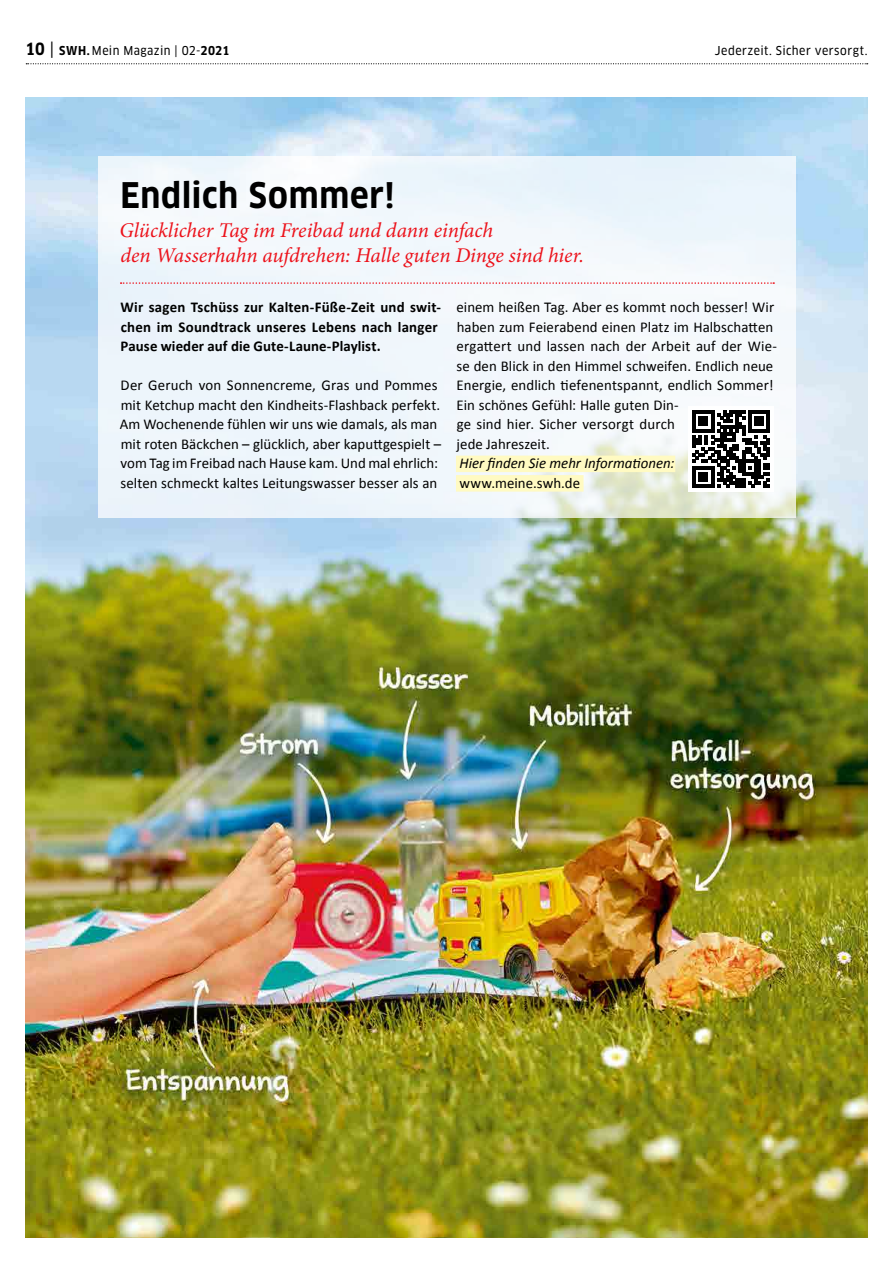
<style>
.page{position:relative;width:893px;height:1263px;background:#fff}
.page>*{position:absolute;margin:0;border:0;box-sizing:border-box;transform-origin:0 0}
.t1{font:700 condensed 34.5px "Clan OT";letter-spacing:.025em;color:#000}
.t2{font:italic 21px/25.2px "Minion Pro";letter-spacing:-.005em;color:#ec111a}
.t3{font:15px/19.5px "Calibri";letter-spacing:.005em;color:#000}
.t4{font:700 15px/19.5px "Calibri";letter-spacing:.015em;color:#000}
.t5{font:italic 15px "Calibri";color:#000}
.t6{font:12px "Clan OT Narr News";letter-spacing:.04em;color:#000}
.s1{font-family:"Clan OT";font-weight:700;font-stretch:condensed;font-size:16.5px}
.s2{font-size:16.5px}
.s3{font-family:"Clan OT";font-weight:700;font-stretch:condensed}
</style>
<div class="page">
<img style="left:26px;top:98px;width:841px;height:1139px">
<svg style="left:26px;top:63px;width:842px;height:1px"></svg>
<div style="left:98px;top:156px;width:697px;height:361px;background:#f0f6fc"></div>
<svg style="left:121px;top:282px;width:653px;height:2px"></svg>
<div style="left:456px;top:456px;width:219px;height:16px;background:#fffac2"></div>
<div style="left:456px;top:475px;width:128px;height:17px;background:#fffac2"></div>
<div style="left:688px;top:407px;width:86px;height:85px;background:#fff"></div>
<svg style="left:692px;top:410px;width:78px;height:78px"></svg>
<p class="t6" style="left:26px;top:43px;width:205px"><span class="s1">10</span> <span class="s2">|</span> <span class="s3">SWH.</span> Mein Magazin | 02-<span class="s3">2021</span></p>
<p class="t6" style="left:715px;top:44px;width:154px">Jederzeit. Sicher versorgt.</p>
<h1 class="t1" style="left:120px;top:176px;width:275px">Endlich Sommer!</h1>
<h2 class="t2" style="left:120px;top:217px;width:466px">Glücklicher Tag im Freibad und dann einfach<br>den Wasserhahn aufdrehen: Halle guten Dinge sind hier.</h2>
<p class="t4" style="left:120px;top:297px;width:322px">Wir sagen Tschüss zur Kalten-Füße-Zeit und swit&shy;chen im Soundtrack unseres Lebens nach langer<br>Pause wieder auf die Gute-Laune-Playlist.</p>
<p class="t3" style="left:120px;top:375px;width:323px">Der Geruch von Sonnencreme, Gras und Pommes mit Ketchup macht den Kindheits-Flashback perfekt.<br>Am Wochenende fühlen wir uns wie damals, als man mit roten Bäckchen – glücklich, aber kaputtgespielt – vom Tag im Freibad nach Hause kam. Und mal ehrlich: selten schmeckt kaltes Leitungswasser besser als an</p>
<p class="t3" style="left:456px;top:297px;width:322px">einem heißen Tag. Aber es kommt noch besser! Wir haben zum Feierabend einen Platz im Halbschatten ergattert und lassen nach der Arbeit auf der Wie&shy;se den Blick in den Himmel schweifen. Endlich neue Energie, endlich tiefenentspannt, endlich Sommer!<br>Ein schönes Gefühl: Halle guten Din-<br>ge sind hier. Sicher versorgt durch<br>jede Jahreszeit.</p>
<p class="t5" style="left:459px;top:454px;width:217px">Hier finden Sie mehr Informationen:</p>
<p class="t3" style="left:459px;top:472px;width:122px">www.meine.swh.de</p>
</div>
